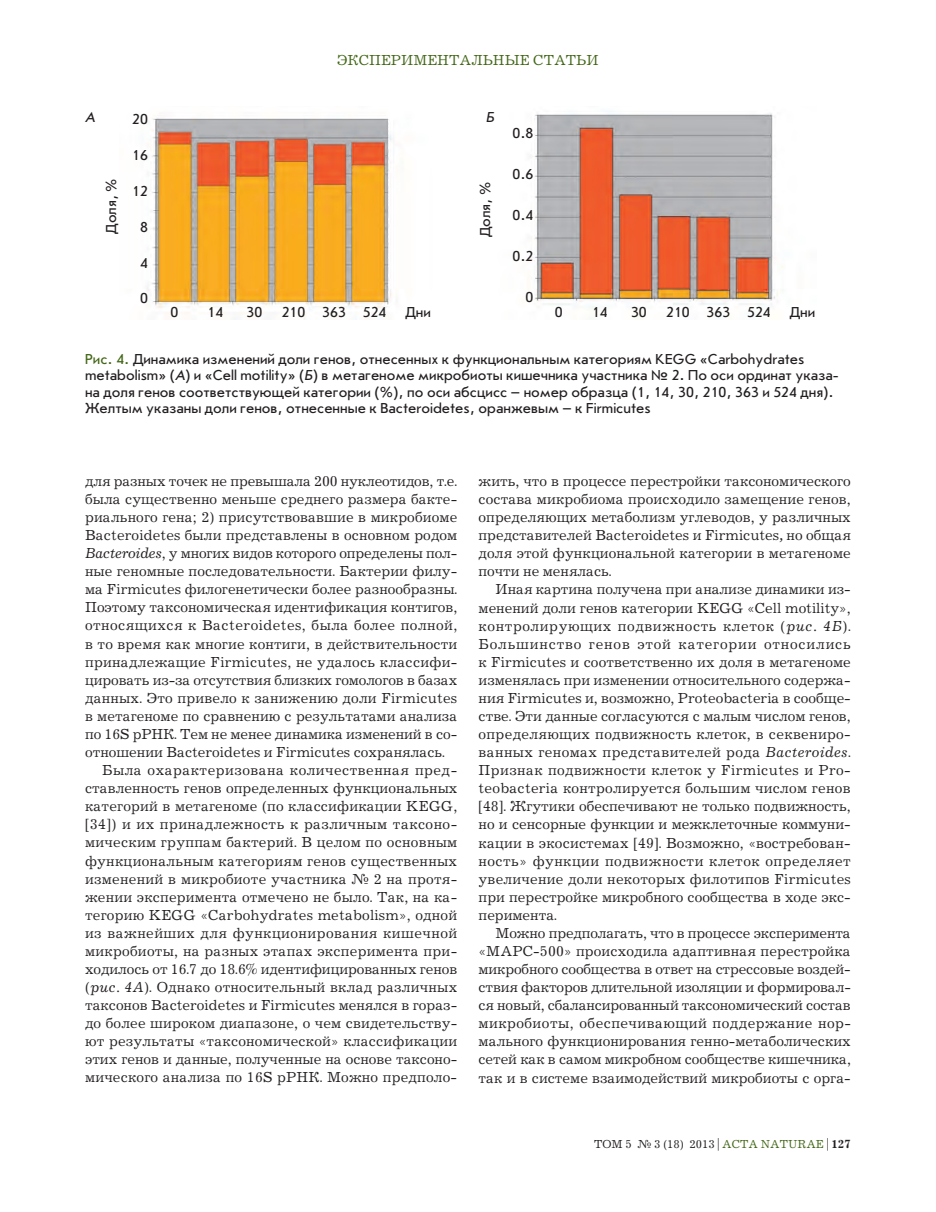
<style>
.page{position:relative;width:936px;height:1212px;background:#fff}
.page>*{position:absolute;margin:0;border:0;box-sizing:border-box;transform-origin:0 0}
.t1{font:15px/18.1px "Journal C";letter-spacing:.01em;color:#231f20;text-align:justify}
.t2{font:15px/16.5px "Journal Sans C";color:#231f20}
.t3{font:15px "Journal C";letter-spacing:.03em;color:#231f20}
.t4{font:15px "Journal C";letter-spacing:-.01em;color:#231f20}
.t5{font:15px "Journal C";color:#426616}
.t6{font:italic 15px "Journal Sans C";color:#231f20}
.t7{font:12px "Journal C";color:#231f20}
.s1{color:#426616}
.s2{font-style:italic}
.s3{font-weight:700}
</style>
<div class="page">
<img style="left:147px;top:111px;width:636px;height:208px">
<p class="t5" style="left:337px;top:52px;width:263px">ЭКСПЕРИМЕНТАЛЬНЫЕ СТАТЬИ</p>
<p class="t6" style="left:85px;top:110px;width:11px">А</p>
<p class="t6" style="left:486px;top:110px;width:5px">Б</p>
<p class="t2" style="left:132px;top:111px;width:17px">20</p>
<p class="t2" style="left:132px;top:147px;width:17px">16</p>
<p class="t2" style="left:132px;top:183px;width:17px">12</p>
<p class="t2" style="left:140px;top:219px;width:9px">8</p>
<p class="t2" style="left:140px;top:255px;width:9px">4</p>
<p class="t2" style="left:140px;top:291px;width:9px">0</p>
<p class="t2" style="left:103px;top:234px;width:57px;rotate:-90deg">Доля, %</p>
<p class="t2" style="left:477px;top:237px;width:57px;rotate:-90deg">Доля, %</p>
<p class="t2" style="left:512px;top:125px;width:23px">0.8</p>
<p class="t2" style="left:512px;top:166px;width:23px">0.6</p>
<p class="t2" style="left:512px;top:207px;width:23px">0.4</p>
<p class="t2" style="left:512px;top:248px;width:23px">0.2</p>
<p class="t2" style="left:525px;top:289px;width:9px">0</p>
<p class="t2" style="left:170px;top:305px;width:9px">0</p>
<p class="t2" style="left:207px;top:305px;width:17px">14</p>
<p class="t2" style="left:246px;top:305px;width:17px">30</p>
<p class="t2" style="left:282px;top:305px;width:106px">210 363 524</p>
<p class="t2" style="left:405px;top:305px;width:27px">Дни</p>
<p class="t2" style="left:555px;top:305px;width:9px">0</p>
<p class="t2" style="left:592px;top:305px;width:17px">14</p>
<p class="t2" style="left:631px;top:305px;width:17px">30</p>
<p class="t2" style="left:666px;top:305px;width:106px">210 363 524</p>
<p class="t2" style="left:789px;top:305px;width:27px">Дни</p>
<p class="t2" style="left:85px;top:351px;width:754px"><span class="s1">Рис. 4.</span> Динамика изменений доли генов, отнесенных к функциональным категориям KEGG «Carbohydrates metabolism» (<span class="s2">А</span>) и «Cell motility» (<span class="s2">Б</span>) в метагеноме микробиоты кишечника участника № 2. По оси ординат указа&shy;на доля генов соответствующей категории (%), по оси абсцисс – номер образца (1, 14, 30, 210, 363 и 524 дня).<br>Желтым указаны доли генов, отнесенные к Bacteroidetes, оранжевым – к Firmicutes</p>
<p class="t1" style="left:85px;top:472px;width:373px">для разных точек не превышала 200 нуклеотидов, т.е.</p>
<p class="t1" style="left:85px;top:490px;width:373px">была существенно меньше среднего размера бакте-</p>
<p class="t1" style="left:85px;top:509px;width:374px">риального гена; 2) присутствовавшие в микробиоме</p>
<p class="t1" style="left:85px;top:527px;width:374px">Bacteroidetes были представлены в основном родом</p>
<p class="t4" style="left:85px;top:545px;width:374px"><span class="s2">Bacteroides</span>, у многих видов которого определены пол-</p>
<p class="t1" style="left:85px;top:563px;width:373px">ные геномные последовательности. Бактерии филу-</p>
<p class="t1" style="left:85px;top:581px;width:374px">ма Firmicutes филогенетически более разнообразны.</p>
<p class="t1" style="left:85px;top:599px;width:374px">Поэтому таксономическая идентификация контигов,</p>
<p class="t3" style="left:85px;top:618px;width:374px">относящихся к Bacteroidetes, была более полной,</p>
<p class="t1" style="left:85px;top:635px;width:374px">в то время как многие контиги, в действительности</p>
<p class="t1" style="left:85px;top:653px;width:374px">принадлежащие Firmicutes, не удалось классифи-</p>
<p class="t1" style="left:85px;top:671px;width:374px">цировать из-за отсутствия близких гомологов в базах</p>
<p class="t1" style="left:85px;top:689px;width:374px">данных. Это привело к занижению доли Firmicutes</p>
<p class="t1" style="left:85px;top:707px;width:373px">в метагеноме по сравнению с результатами анализа</p>
<p class="t1" style="left:85px;top:725px;width:374px">по 16S рРНК. Тем не менее динамика изменений в со-</p>
<p class="t1" style="left:85px;top:743px;width:361px">отношении Bacteroidetes и Firmicutes сохранялась.</p>
<p class="t3" style="left:102px;top:762px;width:357px">Была охарактеризована количественная пред-</p>
<p class="t1" style="left:85px;top:780px;width:374px">ставленность генов определенных функциональных</p>
<p class="t1" style="left:85px;top:798px;width:374px">категорий в метагеноме (по классификации KEGG,</p>
<p class="t3" style="left:85px;top:816px;width:373px">[34]) и их принадлежность к различным таксоно-</p>
<p class="t1" style="left:85px;top:834px;width:374px">мическим группам бактерий. В целом по основным</p>
<p class="t1" style="left:85px;top:852px;width:373px">функциональным категориям генов существенных</p>
<p class="t1" style="left:85px;top:870px;width:374px">изменений в микробиоте участника № 2 на протя-</p>
<p class="t1" style="left:85px;top:888px;width:374px">жении эксперимента отмечено не было. Так, на ка-</p>
<p class="t1" style="left:85px;top:906px;width:373px">тегорию KEGG «Carbohydrates metabolism», одной</p>
<p class="t3" style="left:85px;top:925px;width:373px">из важнейших для функционирования кишечной</p>
<p class="t1" style="left:85px;top:942px;width:373px">микробиоты, на разных этапах эксперимента при-</p>
<p class="t1" style="left:85px;top:960px;width:374px">ходилось от 16.7 до 18.6% идентифицированных генов</p>
<p class="t1" style="left:85px;top:978px;width:374px">(<span class="s2">рис. 4А</span>). Однако относительный вклад различных</p>
<p class="t1" style="left:85px;top:997px;width:374px">таксонов Bacteroidetes и Firmicutes менялся в гораз-</p>
<p class="t1" style="left:85px;top:1015px;width:374px">до более широком диапазоне, о чем свидетельству-</p>
<p class="t1" style="left:85px;top:1033px;width:373px">ют результаты «таксономической» классификации</p>
<p class="t1" style="left:85px;top:1051px;width:374px">этих генов и данные, полученные на основе таксоно-</p>
<p class="t1" style="left:85px;top:1069px;width:373px">мического анализа по 16S рРНК. Можно предполо-</p>
<p class="t1" style="left:478px;top:473px;width:374px">жить, что в процессе перестройки таксономического состава микробиома происходило замещение генов, определяющих метаболизм углеводов, у различных представителей Bacteroidetes и Firmicutes<span class="s2">,</span> но общая доля этой функциональной категории в метагеноме почти не менялась.</p>
<p class="t1" style="left:478px;top:581px;width:374px;text-indent:17px">Иная картина получена при анализе динамики из&shy;менений доли генов категории KEGG «Cell motility», контролирующих подвижность клеток (<span class="s2">рис. 4Б</span>).<br>Большинство генов этой категории относились к Firmicutes и соответственно их доля в метагеноме изменялась при изменении относительного содержа&shy;ния Firmicutes и, возможно, Proteobacteria в сообще&shy;стве. Эти данные согласуются с малым числом генов, определяющих подвижность клеток, в секвениро&shy;ванных геномах представителей рода <span class="s2">Bacteroides</span>.<br>Признак подвижности клеток у Firmicutes и Pro&shy;teobacteria контролируется большим числом генов [48]. Жгутики обеспечивают не только подвижность, но и сенсорные функции и межклеточные коммуни&shy;кации в экосистемах [49]. Возможно, «востребован&shy;ность» функции подвижности клеток определяет увеличение доли некоторых филотипов Firmicutes при перестройке микробного сообщества в ходе экс&shy;перимента.</p>
<p class="t1" style="left:478px;top:924px;width:374px;text-indent:17px">Можно предполагать, что в процессе эксперимента «МАРС-500» происходила адаптивная перестройка микробного сообщества в ответ на стрессовые воздей&shy;ствия факторов длительной изоляции и формировал&shy;ся новый, сбалансированный таксономический состав микробиоты, обеспечивающий поддержание нор&shy;мального функционирования генно-метаболических сетей как в самом микробном сообществе кишечника, так и в системе взаимодействий микробиоты с орга-</p>
<p class="t7" style="left:594px;top:1137px;width:258px">ТОМ 5 № 3 (18) 2013 | <span class="s1">Acta naturae</span> | <span class="s3">127</span></p>
</div>
